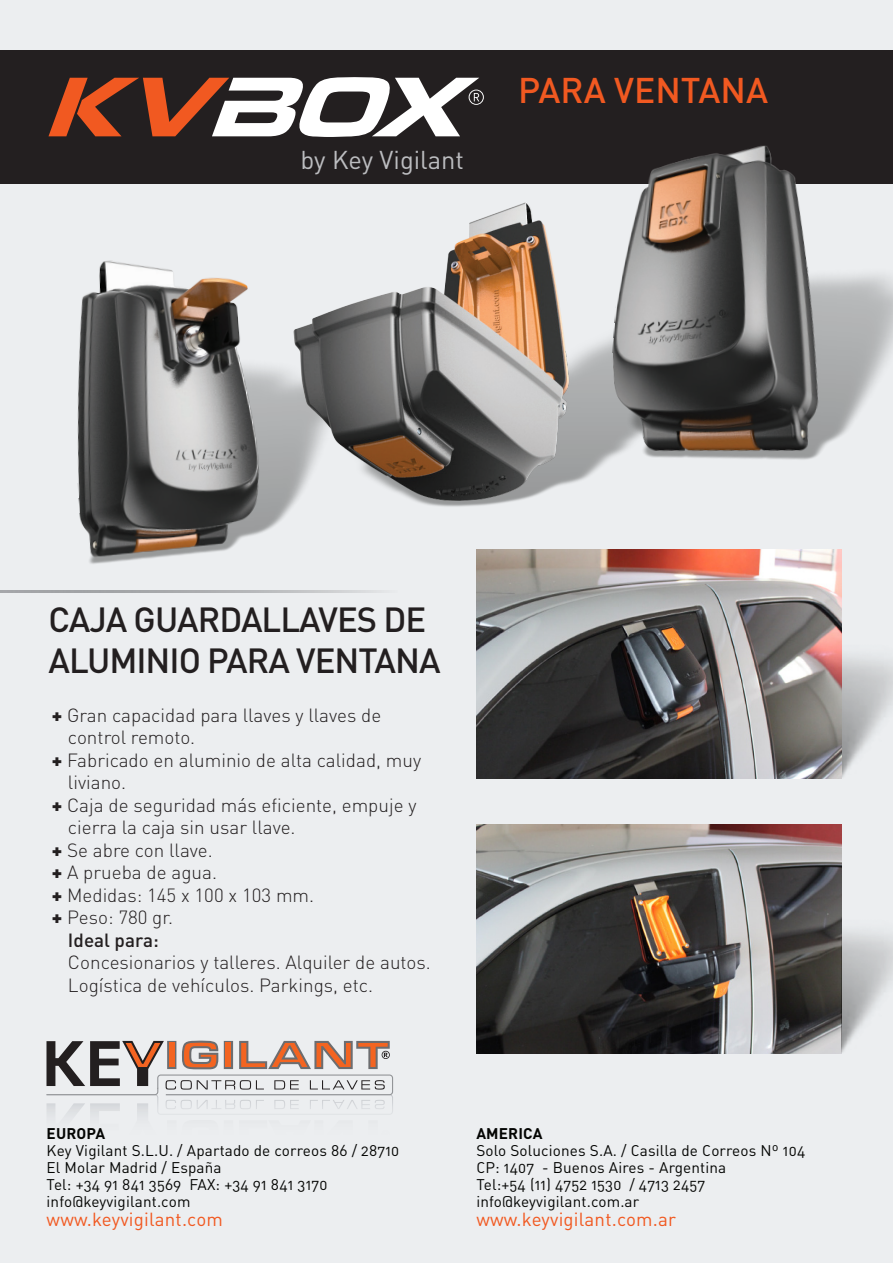
<style>
.page{position:relative;width:893px;height:1263px;background:#eceef0}
.page>*{position:absolute;margin:0;border:0;box-sizing:border-box;transform-origin:0 0}
.t1{font:500 35.25px "DIN";color:#f15921}
.t2{font:500 34.5px/41.4px "DIN";letter-spacing:-.03em;color:#231f20}
.t3{font:25.5px "DIN";color:#bcbdc0}
.t4{font:300 18.9px/22.5px "DIN";color:#231f20}
.t5{font:500 18.9px "DIN";color:#231f20}
.t6{font:18.75px "DIN Regular Alternate";letter-spacing:.01em;color:#f15921}
.t7{font:15.3px/17px "DIN Regular Alternate";letter-spacing:.01em;color:#040503}
.t8{font:700 15.3px "DIN";letter-spacing:.01em;color:#040503}
.s1{font-weight:900}
</style>
<div class="page">
<div style="left:0;top:51px;width:893px;height:133px;background:#231f20"></div>
<svg style="left:48px;top:77px;width:436px;height:60px"></svg>
<img style="left:476px;top:824px;width:366px;height:229px">
<svg style="left:0;top:591px;width:381px;height:2px"></svg>
<img style="left:77px;top:260px;width:217px;height:304px">
<img style="left:294px;top:202px;width:311px;height:305px">
<img style="left:605px;top:145px;width:288px;height:317px">
<img style="left:842px;top:655px;width:51px;height:122px">
<img style="left:842px;top:930px;width:51px;height:122px">
<img style="left:476px;top:550px;width:366px;height:228px">
<svg style="left:46px;top:1041px;width:348px;height:74px"></svg>
<h3 class="t3" style="left:300px;top:143px;width:165px">by Key Vigilant</h3>
<h1 class="t1" style="left:518px;top:68px;width:252px">PARA VENTANA</h1>
<h2 class="t2" style="left:48px;top:597px;width:394px">CAJA GUARDALLAVES DE<br>ALUMINIO PARA VENTANA</h2>
<p class="t4" style="left:52px;top:703px;width:331px"><span class="s1">+</span> Gran capacidad para llaves y llaves de</p>
<p class="t4" style="left:68px;top:726px;width:129px">control remoto.</p>
<p class="t4" style="left:52px;top:748px;width:371px"><span class="s1">+</span> Fabricado en aluminio de alta calidad, muy</p>
<p class="t4" style="left:68px;top:771px;width:60px">liviano.</p>
<p class="t4" style="left:52px;top:793px;width:366px"><span class="s1">+</span> Caja de seguridad más eficiente, empuje y</p>
<p class="t4" style="left:68px;top:816px;width:229px">cierra la caja sin usar llave.</p>
<p class="t4" style="left:52px;top:838px;width:162px"><span class="s1">+</span> Se abre con llave.</p>
<p class="t4" style="left:52px;top:861px;width:167px"><span class="s1">+</span> A prueba de agua.</p>
<p class="t4" style="left:52px;top:883px;width:264px"><span class="s1">+</span> Medidas: 145 x 100 x 103 mm.</p>
<p class="t4" style="left:52px;top:906px;width:123px"><span class="s1">+</span> Peso: 780 gr.</p>
<p class="t5" style="left:68px;top:927px;width:92px">Ideal para:</p>
<p class="t4" style="left:68px;top:951px;width:364px">Concesionarios y talleres. Alquiler de autos.<br>Logística de vehículos. Parkings, etc.</p>
<p class="t8" style="left:47px;top:1124px;width:60px">EUROPA</p>
<p class="t7" style="left:47px;top:1142px;width:354px">Key Vigilant S.L.U. / Apartado de correos 86 / 28710<br>El Molar Madrid / España<br>Tel: +34 91 841 3569 FAX: +34 91 841 3170 info@keyvigilant.com</p>
<p class="t6" style="left:47px;top:1207px;width:178px">www.keyvigilant.com</p>
<p class="t8" style="left:476px;top:1124px;width:68px">AMERICA</p>
<p class="t7" style="left:476px;top:1142px;width:330px">Solo Soluciones S.A. / Casilla de Correos Nº 104<br>CP: 1407 - Buenos Aires - Argentina<br>Tel:+54 (11) 4752 1530 / 4713 2457 info@keyvigilant.com.ar</p>
<p class="t6" style="left:476px;top:1207px;width:201px">www.keyvigilant.com.ar</p>
</div>
